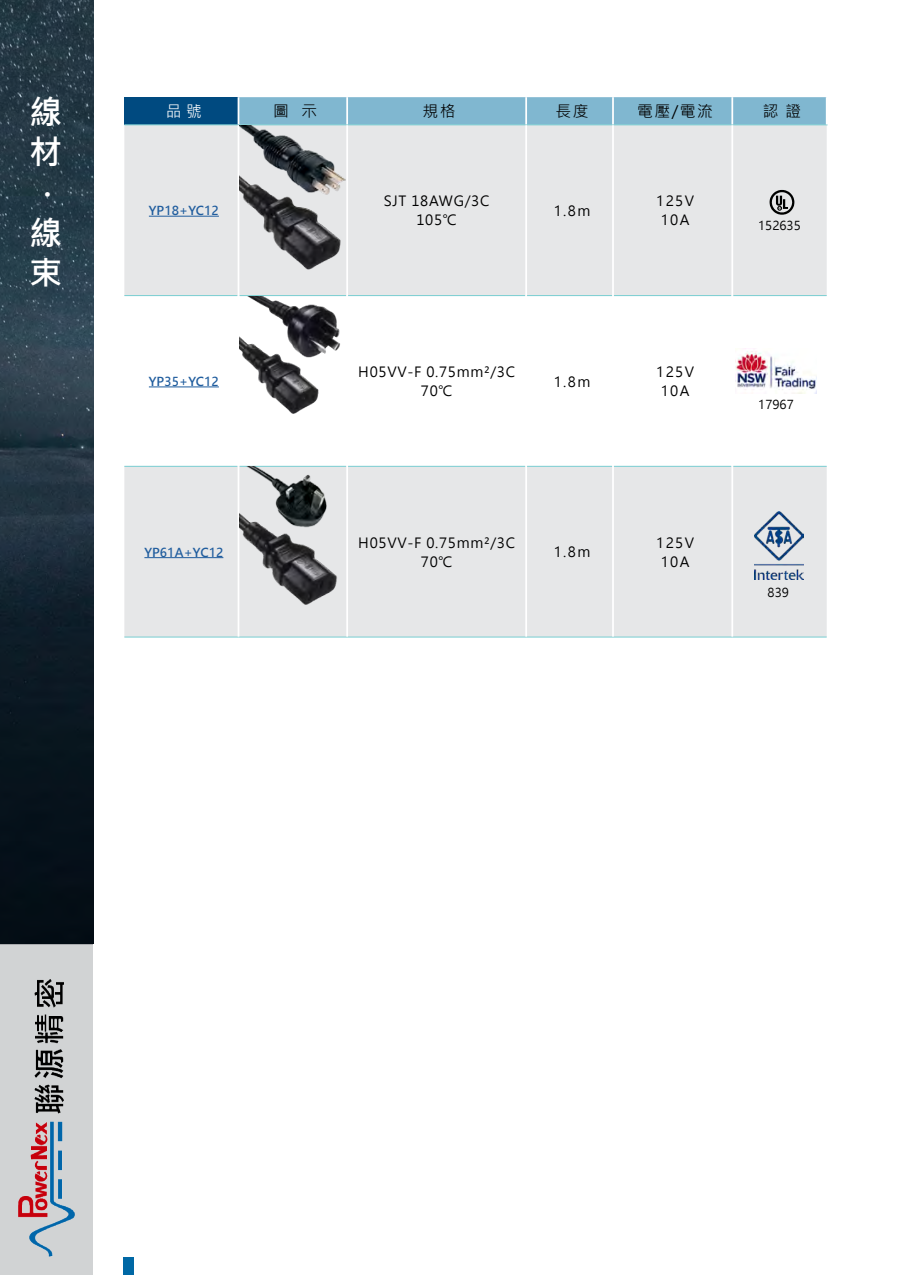
<style>
.page{position:relative;width:903px;height:1275px;background:#fff}
.page>*{position:absolute;margin:0;border:0;box-sizing:border-box;transform-origin:0 0}
.t1{font:700 33.25px/40.2px "Microsoft Jheng Hei";color:#fff;text-align:center}
.t2{font:15.75px "Microsoft Jheng Hei";letter-spacing:.1em;color:#000}
.t3{font:15.75px "Microsoft Jheng Hei";color:#fff}
.t4{font:14px/19.2px "Microsoft Jheng Hei";letter-spacing:.05em;color:#000;text-align:center}
.t5{font:14px/19.2px "Microsoft Jheng Hei UI Regular";letter-spacing:.1em;color:#000;text-align:center}
.t6{font:12.25px "Microsoft Jheng Hei UI Bold";letter-spacing:.01em;color:#205d9e}
.t7{font:12.25px "Microsoft Jheng Hei UI Regular";color:#000}
</style>
<div class="page">
<div style="left:0;top:945px;width:93px;height:330px;background:#d1d3d4"></div>
<img style="left:0;top:0;width:93px;height:944px">
<div style="left:124px;top:1257px;width:10px;height:18px;background:#0068a5"></div>
<img style="left:18px;top:979px;width:56px;height:278px">
<div style="left:124px;top:97px;width:114px;height:28px;background:#004a80"></div>
<div style="left:124px;top:125px;width:703px;height:170px;background:#e6e7e8"></div>
<div style="left:124px;top:467px;width:703px;height:170px;background:#e6e7e8"></div>
<hr style="left:124px;top:124px;width:114px;height:1px;background:#78cdd1">
<hr style="left:124px;top:295px;width:114px;height:1px;background:#78cdd1">
<hr style="left:124px;top:466px;width:114px;height:1px;background:#78cdd1">
<hr style="left:124px;top:637px;width:114px;height:1px;background:#78cdd1">
<hr style="left:239px;top:295px;width:107px;height:1px;background:#78cdd1">
<hr style="left:348px;top:295px;width:177px;height:1px;background:#78cdd1">
<hr style="left:527px;top:295px;width:85px;height:1px;background:#78cdd1">
<hr style="left:614px;top:295px;width:117px;height:1px;background:#78cdd1">
<hr style="left:733px;top:295px;width:94px;height:1px;background:#78cdd1">
<hr style="left:239px;top:466px;width:107px;height:1px;background:#78cdd1">
<hr style="left:348px;top:466px;width:177px;height:1px;background:#78cdd1">
<hr style="left:527px;top:466px;width:85px;height:1px;background:#78cdd1">
<hr style="left:614px;top:466px;width:117px;height:1px;background:#78cdd1">
<hr style="left:733px;top:466px;width:94px;height:1px;background:#78cdd1">
<hr style="left:238px;top:637px;width:109px;height:1px;background:#78cdd1">
<hr style="left:347px;top:637px;width:179px;height:1px;background:#78cdd1">
<hr style="left:526px;top:637px;width:87px;height:1px;background:#78cdd1">
<hr style="left:613px;top:637px;width:119px;height:1px;background:#78cdd1">
<hr style="left:732px;top:637px;width:95px;height:1px;background:#78cdd1">
<svg style="left:238px;top:97px;width:589px;height:28px;background:#82b9d1"></svg>
<hr style="left:346px;top:125px;width:2px;height:171px;background:#fff">
<hr style="left:525px;top:125px;width:2px;height:171px;background:#fff">
<hr style="left:612px;top:125px;width:2px;height:171px;background:#fff">
<hr style="left:731px;top:125px;width:2px;height:171px;background:#fff">
<hr style="left:346px;top:466px;width:2px;height:171px;background:#fff">
<hr style="left:525px;top:466px;width:2px;height:171px;background:#fff">
<hr style="left:612px;top:466px;width:2px;height:171px;background:#fff">
<hr style="left:731px;top:466px;width:2px;height:171px;background:#fff">
<hr style="left:238px;top:125px;width:1px;height:171px;background:#fff">
<hr style="left:238px;top:466px;width:1px;height:171px;background:#fff">
<hr style="left:149px;top:216px;width:70px;height:1px;background:#205d9e">
<img style="left:239px;top:125px;width:107px;height:158px">
<svg style="left:769px;top:190px;width:25px;height:25px"></svg>
<hr style="left:149px;top:387px;width:70px;height:1px;background:#205d9e">
<img style="left:239px;top:296px;width:106px;height:118px">
<hr style="left:144px;top:557px;width:79px;height:1px;background:#205d9e">
<img style="left:239px;top:467px;width:107px;height:151px">
<img style="left:735px;top:348px;width:82px;height:45px">
<img style="left:754px;top:511px;width:49px;height:68px">
<h1 class="t1" style="left:29px;top:91px;width:35px">線材‧線束</h1>
<p class="t3" style="left:166px;top:102px;width:38px">品 號</p>
<p class="t2" style="left:273px;top:102px;width:46px">圖 示</p>
<p class="t2" style="left:423px;top:102px;width:35px">規格</p>
<p class="t2" style="left:555px;top:102px;width:35px">長度</p>
<p class="t2" style="left:637px;top:102px;width:77px">電壓/電流</p>
<p class="t2" style="left:763px;top:102px;width:40px">認 證</p>
<p class="t6" style="left:149px;top:203px;width:72px">YP18+YC12</p>
<p class="t4" style="left:384px;top:191px;width:107px">SJT 18AWG/3C<br>105℃</p>
<p class="t5" style="left:554px;top:201px;width:38px">1.8m</p>
<p class="t5" style="left:656px;top:191px;width:39px">125V<br>10A</p>
<p class="t6" style="left:149px;top:374px;width:72px">YP35+YC12</p>
<p class="t4" style="left:358px;top:362px;width:158px">H05VV-F 0.75mm²/3C<br>70℃</p>
<p class="t5" style="left:554px;top:372px;width:38px">1.8m</p>
<p class="t5" style="left:656px;top:362px;width:39px">125V<br>10A</p>
<p class="t6" style="left:144px;top:544px;width:80px">YP61A+YC12</p>
<p class="t4" style="left:358px;top:533px;width:158px">H05VV-F 0.75mm²/3C<br>70℃</p>
<p class="t5" style="left:554px;top:542px;width:38px">1.8m</p>
<p class="t5" style="left:656px;top:533px;width:39px">125V<br>10A</p>
<p class="t7" style="left:758px;top:218px;width:44px">152635</p>
<p class="t7" style="left:758px;top:396px;width:37px">17967</p>
<p class="t7" style="left:768px;top:584px;width:23px">839</p>
</div>
